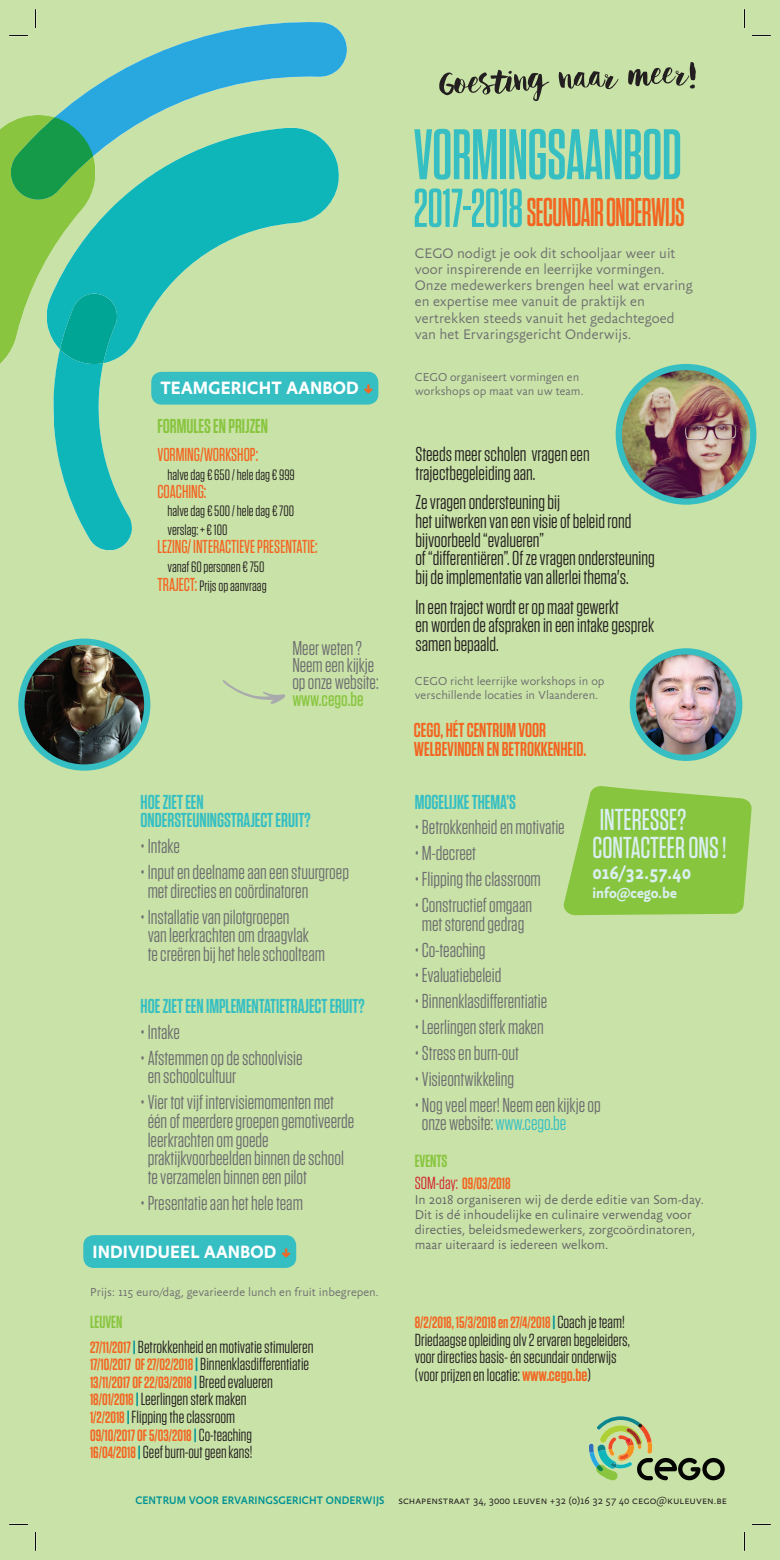
<style>
.page{position:relative;width:780px;height:1560px;background:#fff}
.page>*{position:absolute;margin:0;border:0;box-sizing:border-box;transform-origin:0 0}
.t1{font:600 71.25px "Tungsten Condensed";color:#35bfc3}
.t2{font:600 40px "Tungsten Condensed";letter-spacing:-.015em;color:#f36521;scale:.9 1}
.t3{font:500 30.12px/27.4px "Tungsten";color:#daeff0;scale:.93 1}
.t4{font:700 20.38px "Yoga Sans OT";color:#daeff0;scale:.93 1}
.t5{font:20.12px/18.8px "Tungsten";color:#6c6d70}
.t6{font:20.12px/18.8px "Tungsten";color:#231f20}
.t7{font:600 20.12px/18.8px "Tungsten";color:#35bfc3;scale:.93 1}
.t8{font:600 20.12px/18.4px "Tungsten";color:#f36521;scale:.93 1}
.t9{font:600 20.12px "Tungsten";color:#88c53f;scale:.93 1}
.t10{font:19.88px/17.1px "Tungsten";color:#6c6d70}
.t11{font:500 19.88px "Tungsten";color:#88c53f}
.t12{font:700 19.38px "Yoga Sans OT";letter-spacing:.01em;color:#fff;scale:.93 1}
.t13{font:500 18.62px "Tungsten";color:#f36521;scale:.93 1}
.t14{font:17.5px/17.5px "Tungsten";color:#231f20}
.t15{font:17.5px "Tungsten";color:#231f20;scale:.96 1}
.t16{font:600 17.5px "Tungsten";color:#88c53f;scale:.93 1}
.t17{font:600 16.25px "Tungsten";color:#f36521;scale:.93 1}
.t18{font:700 15.75px "Yoga Sans OT";color:#daeff0;scale:.93 1}
.t19{font:300 15px/16.2px "Yoga Sans OT";color:#6c6d70}
.t20{font:15px/18.8px "Tungsten";color:#231f20}
.t21{font:300 13.75px/15px "Yoga Sans OT";color:#636366}
.t22{font:300 12.5px/13.8px "Yoga Sans OT";color:#6c6d70}
.t23{font:300 11.25px "Yoga Sans OT";color:#231f20}
.s1{font-size:54.5px;color:#35bfc3}
.s2{font-weight:500;font-size:18.62px;color:#f36521}
.s3{font-weight:600;color:#88c53f}
.s4{font-weight:600;font-size:16.25px;color:#f36521}
.s5{font-weight:900;font-size:16.25px;color:#009295}
.s6{font-weight:900;color:#009295}
.s7{font-weight:400;font-size:17.5px;color:#231f20}
.s8{color:#35bfc3}
.s9{font-weight:400;font-size:17.5px;color:#d1232a}
.s10{font-weight:600;color:#f36521}
.s11{font-weight:500;font-size:11.88px;color:#009295}
</style>
<div class="page">
<div style="left:0;top:0;width:780px;height:1559px;background:#c9e2a7"></div>
<svg style="left:439px;top:62px;width:257px;height:39px"></svg>
<svg style="left:589px;top:1416px;width:135px;height:64px"></svg>
<svg style="left:10px;top:19px;width:337px;height:109px"></svg>
<svg style="left:132px;top:128px;width:207px;height:218px"></svg>
<svg style="left:0;top:115px;width:132px;height:435px"></svg>
<div style="left:151px;top:372px;width:227px;height:32px;background:#35bfc3;border-radius:10px"></div>
<div style="left:83px;top:1234px;width:213px;height:33px;background:#35bfc3;border-radius:10px"></div>
<svg style="left:563px;top:786px;width:189px;height:129px;background:#91c94d"></svg>
<img style="left:21px;top:645px;width:126px;height:121px">
<div style="left:18px;top:638px;width:132px;height:132px;border:6px solid #35bfc3;border-radius:50%"></div>
<img style="left:632px;top:651px;width:107px;height:106px;border-radius:53px">
<div style="left:629px;top:648px;width:113px;height:113px;border:6px solid #35bfc3;border-radius:50%"></div>
<img style="left:618px;top:367px;width:135px;height:134px;border-radius:67px">
<div style="left:615px;top:364px;width:141px;height:140px;border:6px solid #35bfc3;border-radius:50%"></div>
<svg style="left:223px;top:680px;width:62px;height:24px"></svg>
<svg style="left:9px;top:35px;width:19px;height:1px"></svg>
<svg style="left:752px;top:35px;width:18px;height:1px"></svg>
<svg style="left:9px;top:1523px;width:19px;height:1px"></svg>
<svg style="left:752px;top:1523px;width:18px;height:1px"></svg>
<svg style="left:35px;top:9px;width:1px;height:19px"></svg>
<svg style="left:35px;top:1532px;width:1px;height:18px"></svg>
<svg style="left:743px;top:9px;width:2px;height:19px"></svg>
<svg style="left:743px;top:1532px;width:2px;height:18px"></svg>
<h1 class="t1" style="left:414px;top:120px;width:269px">VORMINGSAANBOD</h1>
<h2 class="t2" style="left:414px;top:193px;width:302px"><span class="s1">2017-2018</span>SECUNDAIR ONDERWIJS</h2>
<p class="t12" style="left:160px;top:378px;width:215px">TEAMGERICHT AANBOD</p>
<p class="t9" style="left:157px;top:415px;width:120px">FORMULES EN PRIJZEN</p>
<p class="t13" style="left:157px;top:445px;width:110px">VORMING/WORKSHOP:</p>
<p class="t20" style="left:167px;top:465px;width:129px">halve dag € 650 / hele dag € 999</p>
<p class="t13" style="left:157px;top:482px;width:54px">COACHING:</p>
<p class="t20" style="left:167px;top:501px;width:128px">halve dag € 500 / hele dag € 700 verslag: + € 100</p>
<p class="t13" style="left:157px;top:537px;width:174px">LEZING/ INTERACTIEVE PRESENTATIE:</p>
<p class="t20" style="left:157px;top:557px;width:111px;text-align:center">vanaf 60 personen € 750<br><span class="s2">TRAJECT:</span> Prijs op aanvraag</p>
<p class="t19" style="left:415px;top:245px;width:279px">CEGO nodigt je ook dit schooljaar weer uit voor inspirerende en leerrijke vormingen.<br>Onze medewerkers brengen heel wat ervaring en expertise mee vanuit de praktijk en vertrekken steeds vanuit het gedachtegoed van het Ervaringsgericht Onderwijs.</p>
<p class="t22" style="left:415px;top:370px;width:170px">CEGO organiseert vormingen en workshops op maat van uw team.</p>
<p class="t6" style="left:415px;top:445px;width:176px">Steeds meer scholen vragen een trajectbegeleiding aan.</p>
<p class="t6" style="left:415px;top:493px;width:241px">Ze vragen ondersteuning bij<br>het uitwerken van een visie of beleid rond bijvoorbeeld “evalueren”<br>of “differentiëren”. Of ze vragen ondersteuning bij de implementatie van allerlei thema's.</p>
<p class="t6" style="left:415px;top:597px;width:240px">In een traject wordt er op maat gewerkt<br>en worden de afspraken in een intake gesprek</p>
<p class="t10" style="left:292px;top:639px;width:71px">Meer weten ?</p>
<p class="t6" style="left:415px;top:635px;width:85px">samen bepaald.</p>
<p class="t10" style="left:292px;top:656px;width:88px">Neem een kijkje op onze website:</p>
<p class="t11" style="left:292px;top:688px;width:73px">www.cego.be</p>
<p class="t22" style="left:415px;top:674px;width:191px">CEGO richt leerrijke workshops in op verschillende locaties in Vlaanderen.</p>
<p class="t7" style="left:141px;top:792px;width:184px">HOE ZIET EEN<br>ONDERSTEUNINGSTRAJECT ERUIT?</p>
<p class="t5" style="left:141px;top:837px;width:41px">• Intake</p>
<p class="t5" style="left:148px;top:862px;width:203px;text-indent:-7px">• Input en deelname aan een stuurgroep met directies en coördinatoren</p>
<p class="t5" style="left:148px;top:907px;width:179px;text-indent:-7px">• Installatie van pilotgroepen<br>van leerkrachten om draagvlak<br>te creëren bij het hele schoolteam</p>
<p class="t7" style="left:141px;top:996px;width:242px">HOE ZIET EEN IMPLEMENTATIETRAJECT ERUIT?</p>
<p class="t5" style="left:141px;top:1022px;width:41px">• Intake</p>
<p class="t5" style="left:148px;top:1048px;width:156px;text-indent:-7px">• Afstemmen op de schoolvisie en schoolcultuur</p>
<p class="t5" style="left:148px;top:1092px;width:208px;text-indent:-7px">• Vier tot vijf intervisiemomenten met één of meerdere groepen gemotiveerde leerkrachten om goede praktijkvoorbeelden binnen de school te verzamelen binnen een pilot</p>
<p class="t5" style="left:141px;top:1193px;width:164px">• Presentatie aan het hele team</p>
<p class="t12" style="left:92px;top:1240px;width:199px">INDIVIDUEEL AANBOD</p>
<p class="t22" style="left:90px;top:1284px;width:290px">Prijs: 115 euro/dag, gevarieerde lunch en fruit inbegrepen.</p>
<p class="t14" style="left:90px;top:1309px;width:225px;line-height:24.6px"><span class="s3">LEUVEN<br></span><span class="s4">27/11/2017</span><span class="s5">|</span>Betrokkenheid en motivatie stimuleren</p>
<p class="t14" style="left:90px;top:1355px;width:221px"><span class="s4">17/10/2017 OF 27/02/2018</span> <span class="s5">|</span>Binnenklasdifferentiatie</p>
<p class="t17" style="left:90px;top:1373px;width:198px">13/11/2017 OF 22/03/2018<span class="s6">|</span><span class="s7">Breed evalueren</span></p>
<p class="t14" style="left:90px;top:1390px;width:158px"><span class="s4">18/01/2018</span> <span class="s5">|</span>Leerlingen sterk maken<br><span class="s4">1/2/2018</span> <span class="s5">|</span>Flipping the classroom</p>
<p class="t17" style="left:90px;top:1425px;width:176px">09/10/2017 OF 5/03/2018<span class="s6">|</span><span class="s7">Co-teaching</span></p>
<p class="t15" style="left:90px;top:1442px;width:170px"><span class="s4">16/04/2018</span><span class="s5">|</span>Geef burn-out geen kans!</p>
<p class="t8" style="left:414px;top:721px;width:187px">CEGO, HÉT CENTRUM VOOR<br>WELBEVINDEN EN BETROKKENHEID.</p>
<p class="t7" style="left:415px;top:792px;width:110px">MOGELIJKE THEMA’S</p>
<p class="t5" style="left:415px;top:818px;width:151px">• Betrokkenheid en motivatie</p>
<p class="t5" style="left:415px;top:844px;width:63px">• M-decreet</p>
<p class="t5" style="left:415px;top:870px;width:127px">• Flipping the classroom</p>
<p class="t5" style="left:415px;top:895px;width:119px;text-align:center">• Constructief omgaan met storend gedrag</p>
<p class="t5" style="left:415px;top:940px;width:72px">• Co-teaching</p>
<p class="t5" style="left:415px;top:966px;width:88px">• Evaluatiebeleid</p>
<p class="t5" style="left:415px;top:992px;width:134px">• Binnenklasdifferentiatie</p>
<p class="t5" style="left:415px;top:1017px;width:130px">• Leerlingen sterk maken</p>
<p class="t5" style="left:415px;top:1043px;width:106px">• Stress en burn-out</p>
<p class="t5" style="left:415px;top:1069px;width:101px">• Visieontwikkeling</p>
<p class="t5" style="left:422px;top:1095px;width:180px;text-indent:-7px">• Nog veel meer! Neem een kijkje op onze website: <span class="s8">www.cego.be</span></p>
<h3 class="t3" style="left:592px;top:806px;width:146px">INTERESSE?<br>CONTACTEER ONS !</h3>
<p class="t4" style="left:592px;top:861px;width:108px">016/32.57.40</p>
<p class="t18" style="left:592px;top:884px;width:92px">info@cego.be</p>
<p class="t16" style="left:415px;top:1151px;width:37px">EVENTS</p>
<p class="t17" style="left:415px;top:1175px;width:104px"><span class="s9">SOM-day:</span> 09/03/2018</p>
<p class="t21" style="left:415px;top:1192px;width:290px">In 2018 organiseren wij de derde editie van Som-day.<br>Dit is dé inhoudelijke en culinaire verwendag voor directies, beleidsmedewerkers, zorgcoördinatoren, maar uiteraard is iedereen welkom.</p>
<p class="t17" style="left:415px;top:1313px;width:227px">8/2/2018, 15/3/2018 en 27/4/2018 <span class="s6">|</span><span class="s7">Coach je team!</span></p>
<p class="t14" style="left:415px;top:1330px;width:216px">Driedaagse opleiding olv 2 ervaren begeleiders, voor directies basis- én secundair onderwijs (voor prijzen en locatie: <span class="s10">www.cego.be</span>)</p>
<p class="t23" style="left:135px;top:1493px;width:593px"><span class="s11">CENTRUM VOOR ERVARINGSGERICHT ONDERWIJS</span> schapenstraat 34, 3000 leuven +32 (0)16 32 57 40 cego@kuleuven.be</p>
</div>
